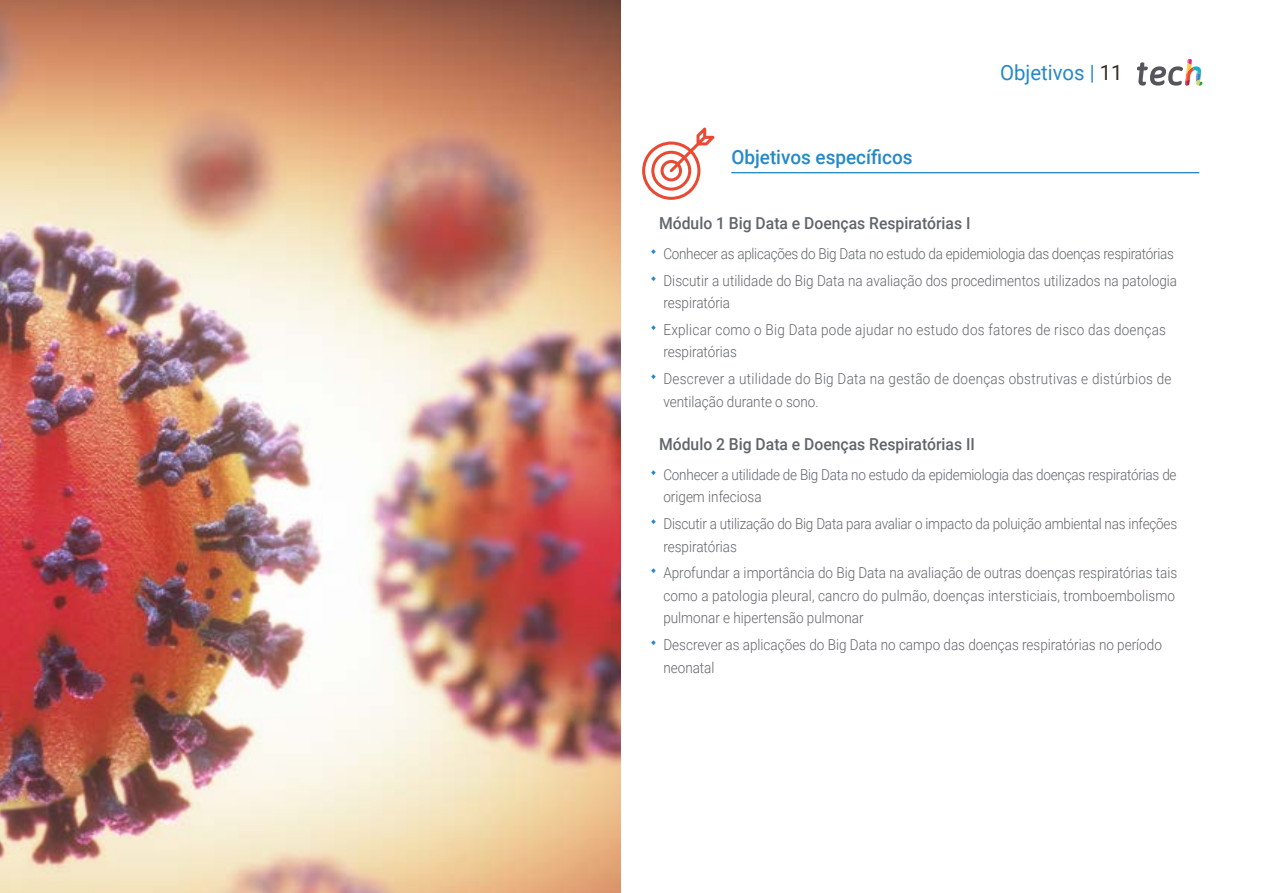
<style>
.page{position:relative;width:1263px;height:893px;background:#fff}
.page>*{position:absolute;margin:0;border:0;box-sizing:border-box;transform-origin:0 0}
.t1{font:21px "Roboto";color:#2488c9}
.t2{font:500 19.5px "Roboto";color:#2488c9}
.t3{font:500 16.5px "Roboto";color:#61646a;scale:.95 1}
.t4{font:300 15px/22.5px "Roboto";color:#61646a;scale:.9 1}
.t5{font:300 15px/26.7px "Roboto";letter-spacing:.02em;color:#61646a;scale:.9 1}
.s1{color:#2289cb}
.s2{color:#312e20}
</style>
<div class="page">
<svg style="left:642px;top:127px;width:72px;height:73px"></svg>
<hr style="left:731px;top:172px;width:468px;height:1px;background:#2488c9">
<img style="left:0;top:0;width:621px;height:893px">
<svg style="left:1137px;top:59px;width:65px;height:27px"></svg>
<h2 class="t2" style="left:731px;top:144px;width:183px">Objetivos específicos</h2>
<h1 class="t1" style="left:1000px;top:57px;width:124px">Objetivos <span class="s1">|</span> <span class="s2">11</span></h1>
<p class="t3" style="left:659px;top:212px;width:329px">Módulo 1 Big Data e Doenças Respiratórias I</p>
<p class="t4" style="left:663px;top:240px;width:572px;line-height:26.7px">Conhecer as aplicações do Big Data no estudo da epidemiologia das doenças respiratórias<br>Discutir a utilidade do Big Data na avaliação dos procedimentos utilizados na patologia</p>
<p class="t5" style="left:663px;top:289px;width:560px">respiratória<br>Explicar como o Big Data pode ajudar no estudo dos fatores de risco das doenças</p>
<p class="t5" style="left:663px;top:338px;width:566px">respiratórias<br>Descrever a utilidade do Big Data na gestão de doenças obstrutivas e distúrbios de</p>
<p class="t4" style="left:663px;top:390px;width:174px">ventilação durante o sono.</p>
<p class="t3" style="left:659px;top:433px;width:334px">Módulo 2 Big Data e Doenças Respiratórias II</p>
<p class="t4" style="left:663px;top:463px;width:572px">Conhecer a utilidade de Big Data no estudo da epidemiologia das doenças respiratórias de origem infeciosa</p>
<p class="t4" style="left:663px;top:512px;width:572px">Discutir a utilização do Big Data para avaliar o impacto da poluição ambiental nas infeções respiratórias</p>
<p class="t4" style="left:663px;top:561px;width:572px">Aprofundar a importância do Big Data na avaliação de outras doenças respiratórias tais como a patologia pleural, cancro do pulmão, doenças intersticiais, tromboembolismo pulmonar e hipertensão pulmonar</p>
<p class="t4" style="left:663px;top:633px;width:555px">Descrever as aplicações do Big Data no campo das doenças respiratórias no período neonatal</p>
</div>
